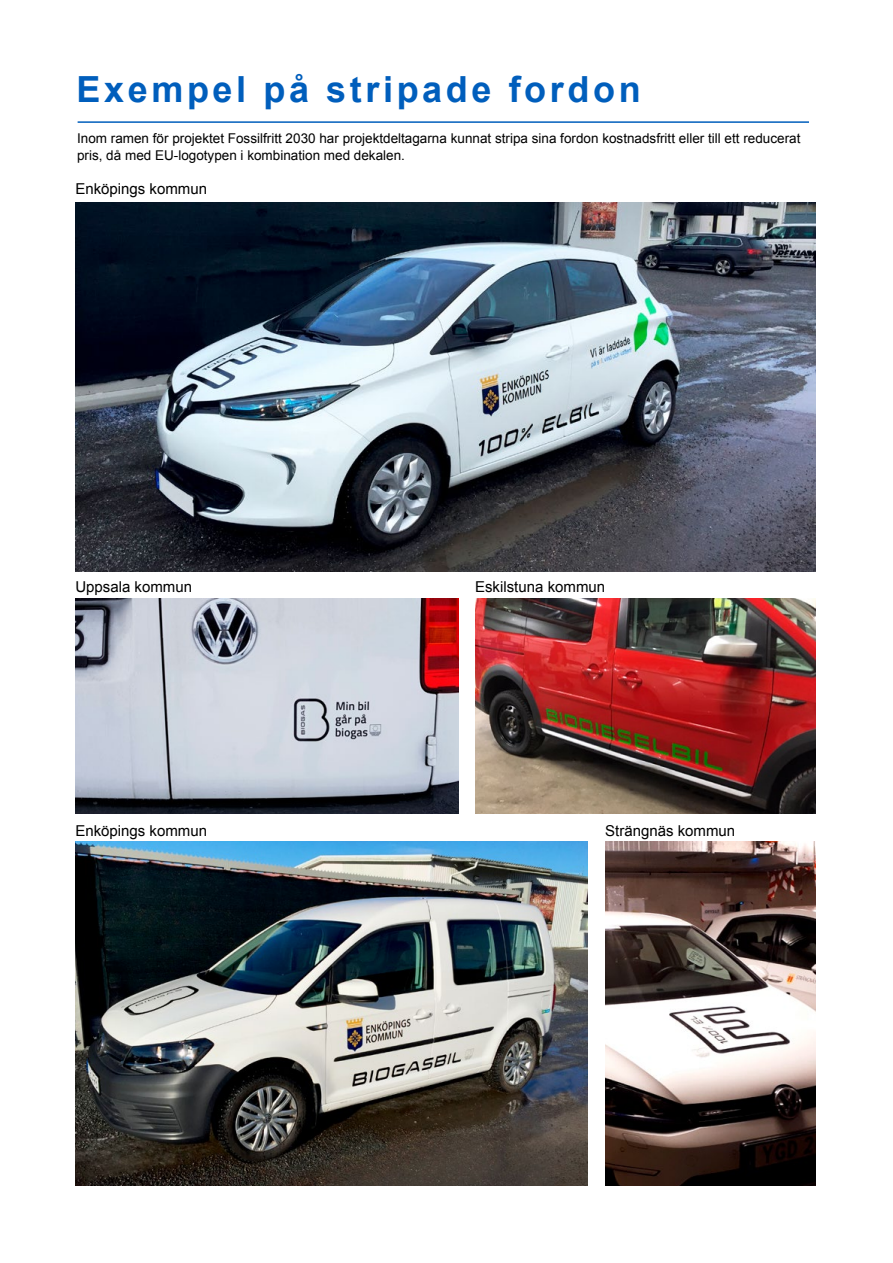
<style>
.page{position:relative;width:893px;height:1263px;background:#fff}
.page>*{position:absolute;margin:0;border:0;box-sizing:border-box;transform-origin:0 0}
.t1{font:700 36px "Arial";letter-spacing:.1em;color:#005ebc}
.t2{font:15px "Arial";color:#000}
.t3{font:13.5px/16.2px "Arial";color:#000}
</style>
<div class="page">
<hr style="left:78px;top:121px;width:731px;height:2px;background:#005ebc">
<img style="left:75px;top:203px;width:740px;height:369px">
<img style="left:475px;top:598px;width:340px;height:215px">
<img style="left:75px;top:598px;width:383px;height:215px">
<img style="left:75px;top:842px;width:512px;height:344px">
<img style="left:605px;top:842px;width:210px;height:344px">
<h1 class="t1" style="left:77px;top:65px;width:566px">Exempel på stripade fordon</h1>
<p class="t3" style="left:77px;top:131px;width:725px">Inom ramen för projektet Fossilfritt 2030 har projektdeltagarna kunnat stripa sina fordon kostnadsfritt eller till ett reducerat pris, då med EU-logotypen i kombination med dekalen.</p>
<p class="t2" style="left:75px;top:179px;width:133px">Enköpings kommun</p>
<p class="t2" style="left:75px;top:577px;width:118px">Uppsala kommun</p>
<p class="t2" style="left:475px;top:577px;width:132px">Eskilstuna kommun</p>
<p class="t2" style="left:75px;top:821px;width:133px">Enköpings kommun</p>
<p class="t2" style="left:605px;top:821px;width:132px">Strängnäs kommun</p>
</div>
